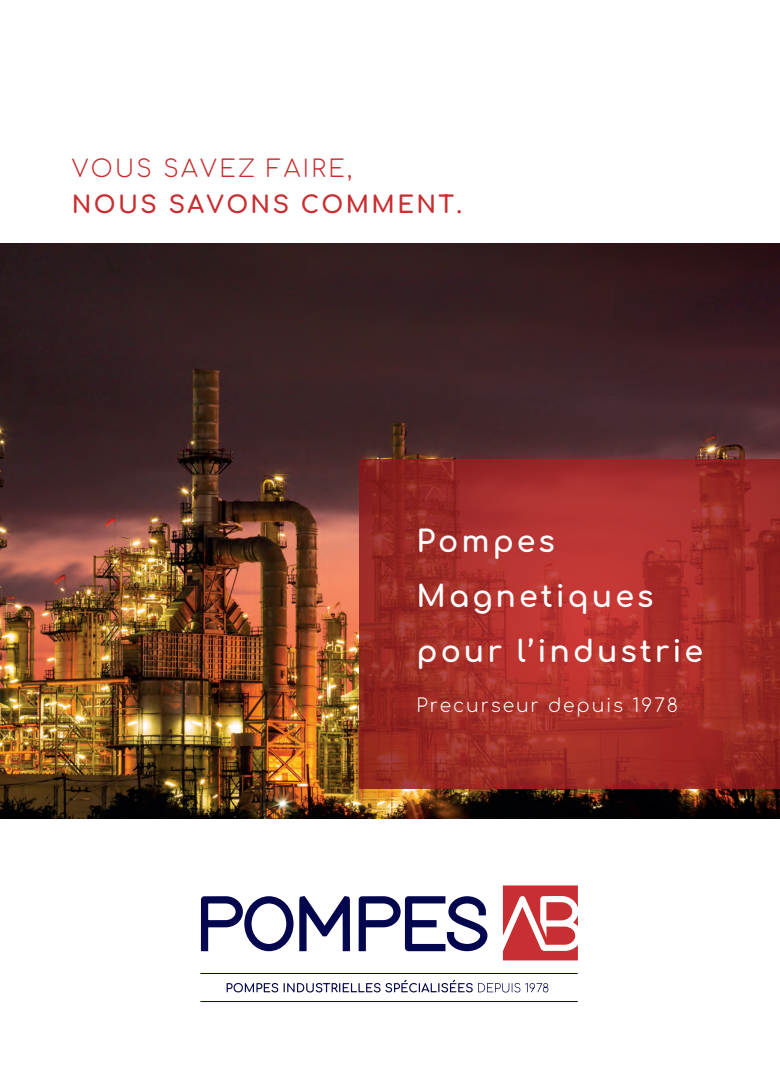
<style>
.page{position:relative;width:780px;height:1088px;background:#fff}
.page>*{position:absolute;margin:0;border:0;box-sizing:border-box;transform-origin:0 0}
.t1{font:30px/55px "Comfortaa";letter-spacing:.1em;color:#fff}
.t2{font:23.75px/36.2px "Comfortaa";letter-spacing:.1em;color:#c82f32}
.t3{font:18.75px "Comfortaa";letter-spacing:.1em;color:#fff}
</style>
<div class="page">
<img style="left:0;top:244px;width:780px;height:575px">
<svg style="left:360px;top:460px;width:420px;height:329px;background:#a52d28"></svg>
<svg style="left:200px;top:896px;width:288px;height:56px"></svg>
<hr style="left:200px;top:1001px;width:377px;height:1px;background:#05074e">
<hr style="left:200px;top:973px;width:377px;height:1px;background:#05074e">
<svg style="left:503px;top:885px;width:75px;height:75px"></svg>
<svg style="left:226px;top:980px;width:246px;height:12px"></svg>
<svg style="left:478px;top:983px;width:70px;height:9px"></svg>
<p class="t2" style="left:72px;top:147px;width:392px">VOUS SAVEZ FAIRE,<br>NOUS SAVONS COMMENT.</p>
<p class="t1" style="left:416px;top:510px;width:288px">Pompes<br>Magnetiques pour l’industrie</p>
<p class="t3" style="left:416px;top:688px;width:263px">Precurseur depuis 1978</p>
</div>
